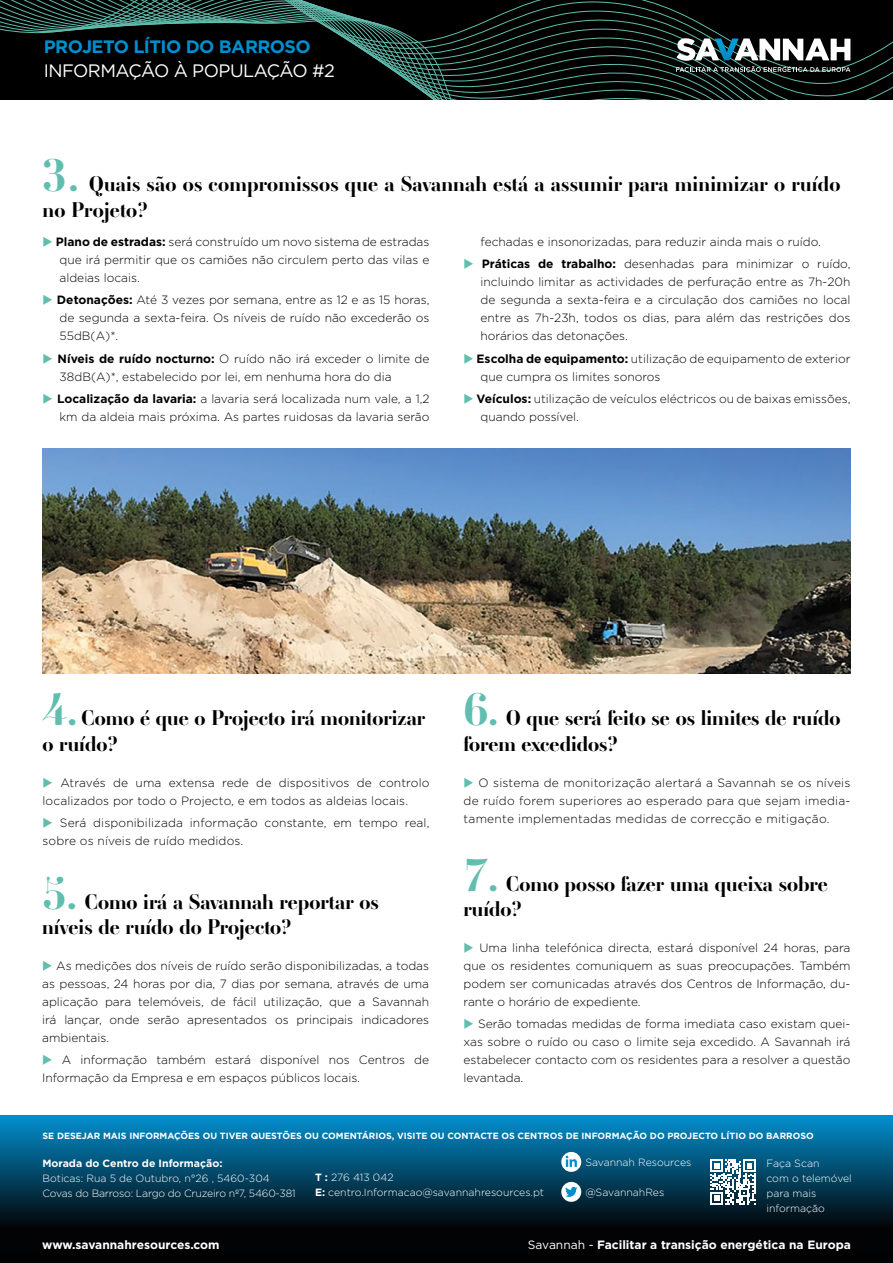
<style>
.page{position:relative;width:893px;height:1263px;background:#fff}
.page>*{position:absolute;margin:0;border:0;box-sizing:border-box;transform-origin:0 0}
.t1{font:700 21px/25.5px "Ambroise Std";color:#000}
.t2{font:18px "Gotham";letter-spacing:-.03em;color:#fff}
.t3{font:700 18px "Gotham";letter-spacing:-.03em;color:#008ecd}
.t4{font:300 12px/18px "Gotham";color:#000;text-align:justify}
.t5{font:700 12px "Gotham";color:#fff}
.t6{font:300 10.5px/15px "Gotham";color:#fff}
.t7{font:300 10.5px/15px "Gotham";letter-spacing:-.02em;color:#fff}
.t8{font:700 10.5px "Gotham";color:#fff}
.t9{font:700 9px "Gotham";color:#fff}
.s1{font-size:45px;color:#61beae}
.s2{color:#61beae}
.s3{font-weight:700}
.s4{font-weight:400}
</style>
<div class="page">
<svg style="left:0;top:1117px;width:893px;height:146px;background:#023851"></svg>
<img style="left:42px;top:449px;width:809px;height:224px">
<svg style="left:0;top:98px;width:893px;height:2px;background:#08100e"></svg>
<svg style="left:0;top:87px;width:893px;height:11px;background:#070e0d"></svg>
<svg style="left:0;top:76px;width:893px;height:11px;background:#070f0e"></svg>
<svg style="left:0;top:0;width:893px;height:76px;background:#0b1715"></svg>
<svg style="left:561px;top:1152px;width:20px;height:20px"></svg>
<svg style="left:566px;top:1156px;width:11px;height:11px"></svg>
<div style="left:561px;top:1182px;width:20px;height:20px;background:#fff;border-radius:50%"></div>
<svg style="left:565px;top:1187px;width:12px;height:10px"></svg>
<svg style="left:710px;top:1159px;width:46px;height:45px"></svg>
<svg style="left:676px;top:38px;width:174px;height:35px"></svg>
<h2 class="t3" style="left:44px;top:34px;width:269px">PROJETO LÍTIO DO BARROSO</h2>
<h2 class="t2" style="left:44px;top:59px;width:293px">INFORMAÇÃO À POPULAÇÃO #2</h2>
<h1 class="t1" style="left:43px;top:171px;width:799px"><span class="s1">3.</span> Quais são os compromissos que a Savannah está a assumir para minimizar o ruído no Projeto?</h1>
<p class="t4" style="left:60px;top:233px;width:371px;text-indent:-17px"><span class="s2">◆</span> <span class="s3">Plano de estradas:</span> será construído um novo sistema de estradas que irá permitir que os camiões não circulem perto das vilas e aldeias locais.</p>
<p class="t4" style="left:60px;top:291px;width:371px;text-indent:-17px"><span class="s2">◆</span> <span class="s3">Detonações:</span> Até 3 vezes por semana, entre as 12 e as 15 horas, de segunda a sexta-feira. Os níveis de ruído não excederão os 55dB(A)*.</p>
<p class="t4" style="left:60px;top:349px;width:371px;text-indent:-17px"><span class="s2">◆</span> <span class="s3">Níveis de ruído nocturno:</span> O ruído não irá exceder o limite de<br>38dB(A)*, estabelecido por lei, em nenhuma hora do dia</p>
<p class="t4" style="left:43px;top:389px;width:388px;text-align:right"><span class="s2">◆</span> <span class="s3">Localização da lavaria:</span> a lavaria será localizada num vale, a 1,2 km da aldeia mais próxima. As partes ruidosas da lavaria serão</p>
<p class="t4" style="left:480px;top:233px;width:342px">fechadas e insonorizadas, para reduzir ainda mais o ruído.</p>
<p class="t4" style="left:480px;top:255px;width:371px;text-indent:-17px"><span class="s2">◆</span> <span class="s3">Práticas de trabalho:</span> desenhadas para minimizar o ruído, incluindo limitar as actividades de perfuração entre as 7h-20h de segunda a sexta-feira e a circulação dos camiões no local entre as 7h-23h, todos os dias, para além das restrições dos horários das detonações.</p>
<p class="t4" style="left:480px;top:349px;width:371px;text-indent:-17px"><span class="s2">◆</span> <span class="s3">Escolha de equipamento:</span> utilização de equipamento de exterior que cumpra os limites sonoros</p>
<p class="t4" style="left:480px;top:389px;width:371px;text-indent:-17px"><span class="s2">◆</span> <span class="s3">Veículos:</span> utilização de veículos eléctricos ou de baixas emissões, quando possível.</p>
<h1 class="t1" style="left:43px;top:705px;width:384px"><span class="s1">4.</span> Como é que o Projecto irá monitorizar o ruído?</h1>
<p class="t4" style="left:43px;top:773px;width:388px"><span class="s2">◆</span> Através de uma extensa rede de dispositivos de controlo localizados por todo o Projecto, e em todos as aldeias locais.</p>
<p class="t4" style="left:43px;top:813px;width:388px"><span class="s2">◆</span> Será disponibilizada informação constante, em tempo real, sobre os níveis de ruído medidos.</p>
<h1 class="t1" style="left:42px;top:889px;width:338px"><span class="s1">5.</span> Como irá a Savannah reportar os níveis de ruído do Projecto?</h1>
<p class="t4" style="left:42px;top:956px;width:388px"><span class="s2">◆</span> As medições dos níveis de ruído serão disponibilizadas, a todas as pessoas, 24 horas por dia, 7 dias por semana, através de uma aplicação para telemóveis, de fácil utilização, que a Savannah irá lançar, onde serão apresentados os principais indicadores ambientais.</p>
<p class="t4" style="left:42px;top:1051px;width:388px"><span class="s2">◆</span> A informação também estará disponível nos Centros de<br>Informação da Empresa e em espaços públicos locais.</p>
<h1 class="t1" style="left:463px;top:705px;width:379px"><span class="s1">6.</span> O que será feito se os limites de ruído forem excedidos?</h1>
<p class="t4" style="left:463px;top:773px;width:388px"><span class="s2">◆</span> O sistema de monitorização alertará a Savannah se os níveis de ruído forem superiores ao esperado para que sejam imedia&shy;tamente implementadas medidas de correcção e mitigação.</p>
<h1 class="t1" style="left:463px;top:871px;width:366px"><span class="s1">7.</span> Como posso fazer uma queixa sobre ruído?</h1>
<p class="t4" style="left:463px;top:938px;width:388px"><span class="s2">◆</span> Uma linha telefónica directa, estará disponível 24 horas, para que os residentes comuniquem as suas preocupações. Também podem ser comunicadas através dos Centros de Informação, du&shy;rante o horário de expediente.</p>
<p class="t4" style="left:463px;top:1015px;width:388px"><span class="s2">◆</span> Serão tomadas medidas de forma imediata caso existam quei&shy;xas sobre o ruído ou caso o limite seja excedido. A Savannah irá estabelecer contacto com os residentes para a resolver a questão levantada.</p>
<p class="t9" style="left:43px;top:1129px;width:773px">SE DESEJAR MAIS INFORMAÇÕES OU TIVER QUESTÕES OU COMENTÁRIOS, VISITE OU CONTACTE OS CENTROS DE INFORMAÇÃO DO PROJECTO LÍTIO DO BARROSO</p>
<p class="t8" style="left:43px;top:1156px;width:181px">Morada do Centro de Informação:</p>
<p class="t7" style="left:43px;top:1170px;width:255px">Boticas: Rua 5 de Outubro, n°26 , 5460-304<br>Covas do Barroso: Largo do Cruzeiro nº7, 5460-381</p>
<p class="t6" style="left:315px;top:1169px;width:231px"><span class="s3">T :</span> 276 413 042<br><span class="s3">E:</span> centro.Informacao@savannahresources.pt</p>
<p class="t6" style="left:585px;top:1154px;width:108px">Savannah Resources</p>
<p class="t6" style="left:585px;top:1184px;width:80px">@SavannahRes</p>
<p class="t6" style="left:766px;top:1155px;width:87px">Faça Scan<br>com o telemóvel para mais informação</p>
<p class="t5" style="left:42px;top:1236px;width:179px">www.savannahresources.com</p>
<p class="t5" style="left:528px;top:1236px;width:324px"><span class="s4">Savannah -</span> Facilitar a transição energética na Europa</p>
</div>
